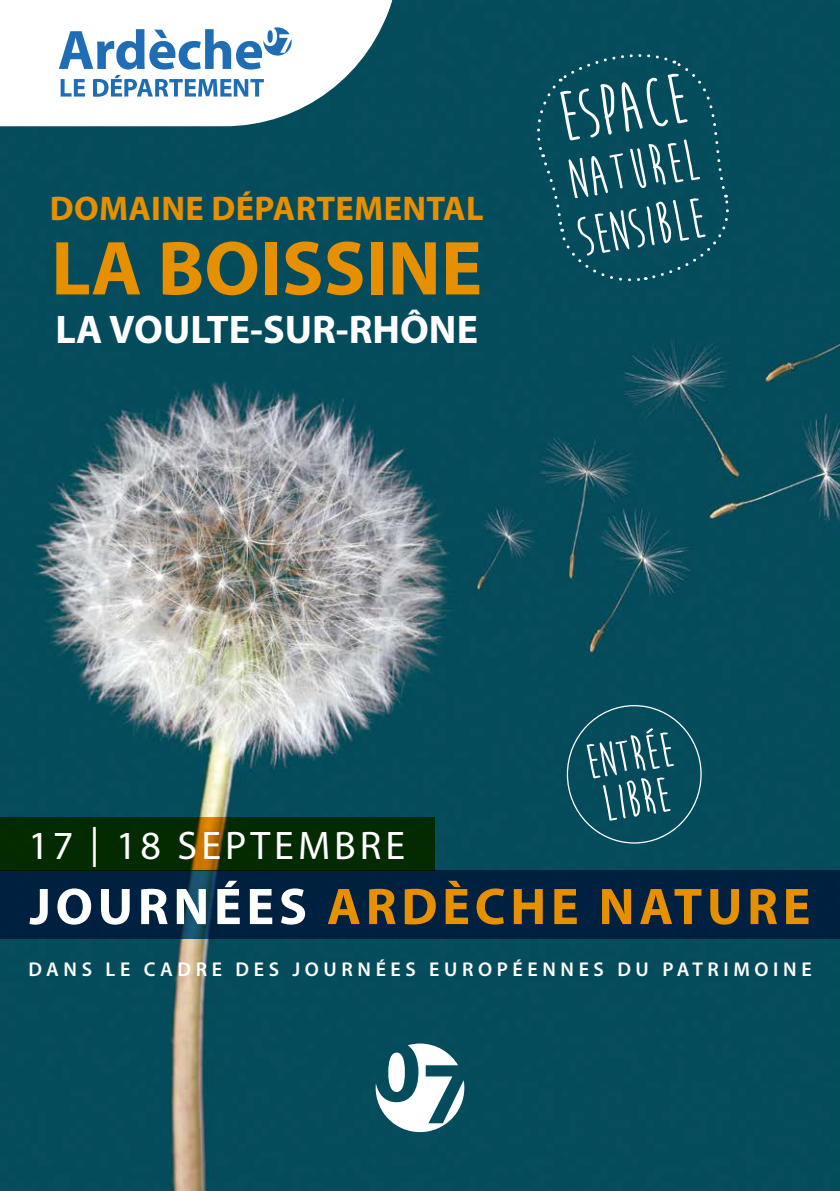
<style>
.page{position:relative;width:840px;height:1191px;background:#fff}
.page>*{position:absolute;margin:0;border:0;box-sizing:border-box;transform-origin:0 0}
.t1{font:700 77.2px "Myriad Pro";color:#e69000}
.t2{font:700 72.4px "Moon Flower";color:#fff}
.t3{font:700 57.4px/58px "Moon Flower";color:#fff}
.t4{font:700 52px "Myriad Pro";letter-spacing:.09em;color:#e69000}
.t5{font:700 50px/44px "Moon Flower";color:#fff}
.t6{font:700 40px "Myriad Pro";color:#fff}
.t7{font:40px "Myriad Pro";letter-spacing:.1em;color:#fff}
.t8{font:700 34.4px "Myriad Pro";letter-spacing:.01em;color:#e69000}
.t9{font:600 20px "Myriad Pro";letter-spacing:.23em;color:#fff}
.s1{color:#fff}
</style>
<div class="page">
<img style="left:0;top:0;width:839px;height:1191px">
<svg style="left:0;top:0;width:392px;height:126px"></svg>
<svg style="left:59px;top:27px;width:232px;height:70px"></svg>
<svg style="left:375px;top:1043px;width:89px;height:89px"></svg>
<div style="left:0;top:870px;width:839px;height:68px;background:#002040"></div>
<div style="left:532px;top:49px;width:200px;height:235px;background:#044c5b"></div>
<svg style="left:0;top:816px;width:434px;height:54px;background:#0e2f01"></svg>
<h3 class="t8" style="left:50px;top:186px;width:435px">DOMAINE DÉPARTEMENTAL</h3>
<h1 class="t1" style="left:51px;top:218px;width:432px">LA BOISSINE</h1>
<h3 class="t6" style="left:55px;top:303px;width:424px">LA VOULTE-SUR-RHÔNE</h3>
<h2 class="t2" style="left:552px;top:81px;width:131px;rotate:-9deg">ESPACE</h2>
<h3 class="t3" style="left:563px;top:152px;width:134px;rotate:-9deg">NATUREL<br>SENSIBLE</h3>
<h3 class="t7" style="left:28px;top:820px;width:378px">17 | 18 SEPTEMBRE</h3>
<h3 class="t5" style="left:581px;top:742px;width:90px;rotate:-9deg">ENTRÉE<br>LIBRE</h3>
<h3 class="t4" style="left:29px;top:872px;width:782px"><span class="s1">JOURNÉES</span> ARDÈCHE NATURE</h3>
<p class="t9" style="left:28px;top:957px;width:784px">DANS LE CADRE DES JOURNÉES EUROPÉENNES DU PATRIMOINE</p>
</div>
